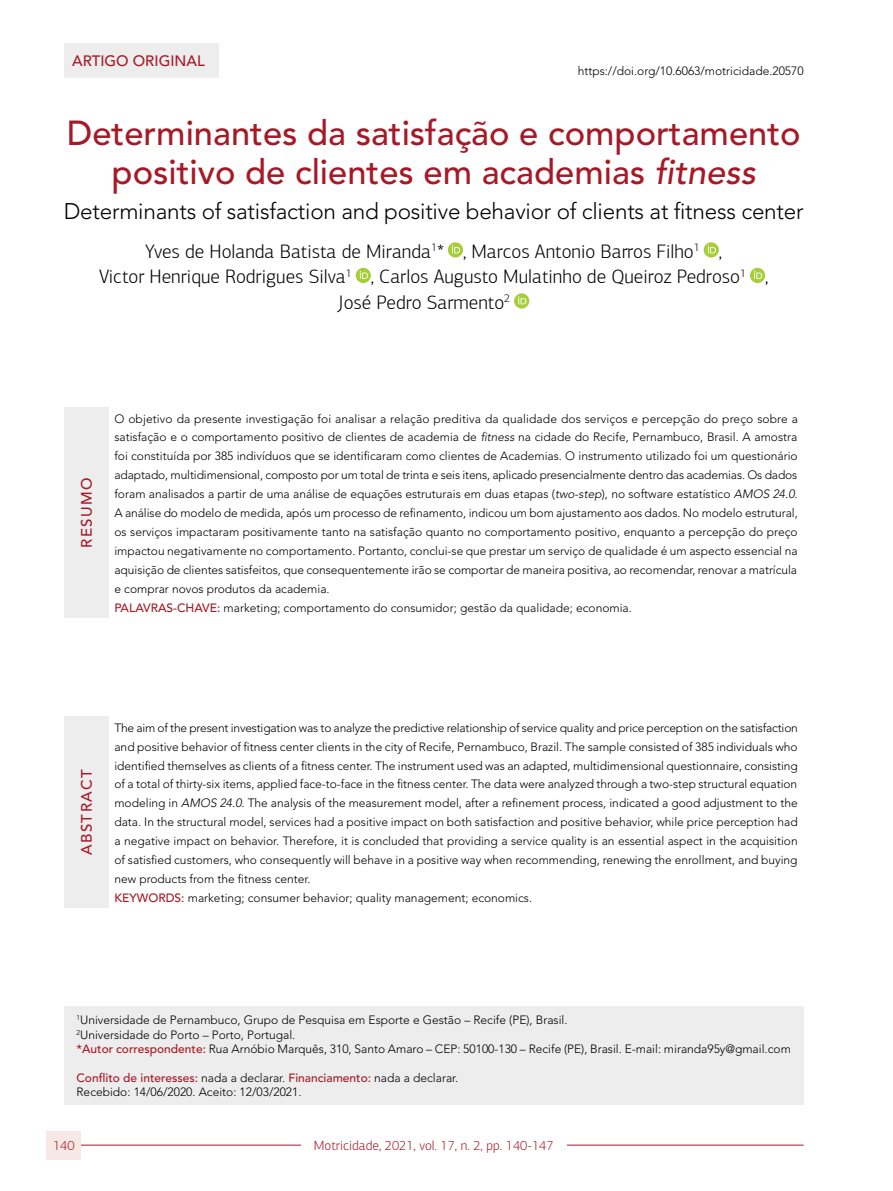
<style>
.page{position:relative;width:893px;height:1191px;background:#fff}
.page>*{position:absolute;margin:0;border:0;box-sizing:border-box;transform-origin:0 0}
.t1{font:500 34.5px/39px "Avenir LT Std";color:#a61926;text-align:center}
.t2{font:300 22.5px "Avenir LT Std";letter-spacing:-.01em;color:#000}
.t3{font:300 19.5px "PF Agora Sans Pro";color:#000}
.t4{font:500 15px "Avenir LT Std";color:#a61926}
.t5{font:500 15px "Avenir LT Std";letter-spacing:.1em;color:#a61926}
.t6{font:500 15px "Avenir LT Std";letter-spacing:.05em;color:#a61926}
.t7{font:300 13.5px "PF Agora Sans Pro";color:#a61926}
.t8{font:300 12px/18.9px "Avenir LT Std";color:#000}
.s1{font-style:italic}
.s2{font-weight:500;color:#a61926}
</style>
<div class="page">
<hr style="left:64px;top:1144px;width:740px;height:1px;background:#a61926">
<div style="left:47px;top:1130px;width:34px;height:29px;background:#f6e8e4"></div>
<div style="left:64px;top:43px;width:154px;height:34px;background:#ededed"></div>
<div style="left:64px;top:1006px;width:740px;height:99px;background:#ededed"></div>
<svg style="left:448px;top:242px;width:15px;height:15px"></svg>
<svg style="left:452px;top:245px;width:8px;height:8px"></svg>
<svg style="left:704px;top:242px;width:15px;height:15px"></svg>
<svg style="left:708px;top:245px;width:8px;height:8px"></svg>
<svg style="left:356px;top:268px;width:15px;height:15px"></svg>
<svg style="left:360px;top:271px;width:8px;height:8px"></svg>
<div style="left:750px;top:268px;width:15px;height:15px;background:#a6ce39;border-radius:50%"></div>
<svg style="left:754px;top:271px;width:8px;height:8px"></svg>
<svg style="left:514px;top:293px;width:15px;height:15px"></svg>
<svg style="left:518px;top:296px;width:8px;height:8px"></svg>
<div style="left:64px;top:407px;width:44px;height:210px;background:#ededed"></div>
<div style="left:64px;top:716px;width:44px;height:192px;background:#ededed"></div>
<div style="left:301px;top:1133px;width:265px;height:23px;background:#fff"></div>
<p class="t4" style="left:72px;top:52px;width:134px">ARTIGO ORIGINAL</p>
<p class="t8" style="left:578px;top:61px;width:228px">https://doi.org/10.6063/motricidade.20570</p>
<h1 class="t1" style="left:67px;top:114px;width:735px">Determinantes da satisfação e comportamento positivo de clientes em academias <span class="s1">fitness</span></h1>
<h2 class="t2" style="left:64px;top:198px;width:741px">Determinants of satisfaction and positive behavior of clients at fitness center</h2>
<h3 class="t3" style="left:145px;top:240px;width:578px">Yves de Holanda Batista de Miranda<sup>1</sup>* , Marcos Antonio Barros Filho<sup>1</sup> ,</h3>
<h3 class="t3" style="left:99px;top:265px;width:671px">Victor Henrique Rodrigues Silva<sup>1</sup> , Carlos Augusto Mulatinho de Queiroz Pedroso<sup>1</sup> ,</h3>
<h3 class="t3" style="left:338px;top:291px;width:174px">José Pedro Sarmento<sup>2</sup></h3>
<p class="t6" style="left:78px;top:548px;width:72px;rotate:-90deg">RESUMO</p>
<p class="t8" style="left:114px;top:409px;width:685px">O objetivo da presente investigação foi analisar a relação preditiva da qualidade dos serviços e percepção do preço sobre a satisfação e o comportamento positivo de clientes de academia de <span class="s1">fitness</span> na cidade do Recife, Pernambuco, Brasil. A amostra foi constituída por 385 indivíduos que se identificaram como clientes de Academias. O instrumento utilizado foi um questionário adaptado, multidimensional, composto por um total de trinta e seis itens, aplicado presencialmente dentro das academias. Os dados foram analisados a partir de uma análise de equações estruturais em duas etapas (<span class="s1">two-step</span>), no software estatístico <span class="s1">AMOS 24.0</span>.<br>A análise do modelo de medida, após um processo de refinamento, indicou um bom ajustamento aos dados. No modelo estrutural, os serviços impactaram positivamente tanto na satisfação quanto no comportamento positivo, enquanto a percepção do preço impactou negativamente no comportamento. Portanto, conclui-se que prestar um serviço de qualidade é um aspecto essencial na aquisição de clientes satisfeitos, que consequentemente irão se comportar de maneira positiva, ao recomendar, renovar a matrícula e comprar novos produtos da academia.<br><span class="s2">PALAVRAS-CHAVE:</span> marketing; comportamento do consumidor; gestão da qualidade; economia.</p>
<p class="t5" style="left:78px;top:855px;width:88px;rotate:-90deg">ABSTRACT</p>
<p class="t8" style="left:114px;top:718px;width:685px">The aim of the present investigation was to analyze the predictive relationship of service quality and price perception on the satisfaction and positive behavior of fitness center clients in the city of Recife, Pernambuco, Brazil. The sample consisted of 385 individuals who identified themselves as clients of a fitness center. The instrument used was an adapted, multidimensional questionnaire, consisting of a total of thirty-six items, applied face-to-face in the fitness center. The data were analyzed through a two-step structural equation modeling in <span class="s1">AMOS 24.0</span>. The analysis of the measurement model, after a refinement process, indicated a good adjustment to the data. In the structural model, services had a positive impact on both satisfaction and positive behavior, while price perception had a negative impact on behavior. Therefore, it is concluded that providing a service quality is an essential aspect in the acquisition of satisfied customers, who consequently will behave in a positive way when recommending, renewing the enrollment, and buying new products from the fitness center.<br><span class="s2">KEYWORDS:</span> marketing; consumer behavior; quality management; economics.</p>
<p class="t8" style="left:77px;top:1013px;width:716px;line-height:14.4px"><sup>1</sup>Universidade de Pernambuco, Grupo de Pesquisa em Esporte e Gestão – Recife (PE), Brasil.<br><sup>2</sup>Universidade do Porto – Porto, Portugal.<br><span class="s2">*Autor correspondente:</span> Rua Arnóbio Marquês, 310, Santo Amaro – CEP: 50100-130 – Recife (PE), Brasil. E-mail: miranda95y@gmail.com</p>
<p class="t8" style="left:77px;top:1070px;width:383px;line-height:14.4px"><span class="s2">Conflito de interesses:</span> nada a declarar. <span class="s2">Financiamento:</span> nada a declarar.<br>Recebido: 14/06/2020. Aceito: 12/03/2021.</p>
<p class="t7" style="left:53px;top:1137px;width:23px">140</p>
<p class="t7" style="left:315px;top:1137px;width:192px">Geriatr Gerontol Aging. 20XX;XX(X):</p>
<p class="t7" style="left:314px;top:1137px;width:241px">Motricidade, 2021, vol. 17, n. 2, pp. 140-147</p>
</div>
